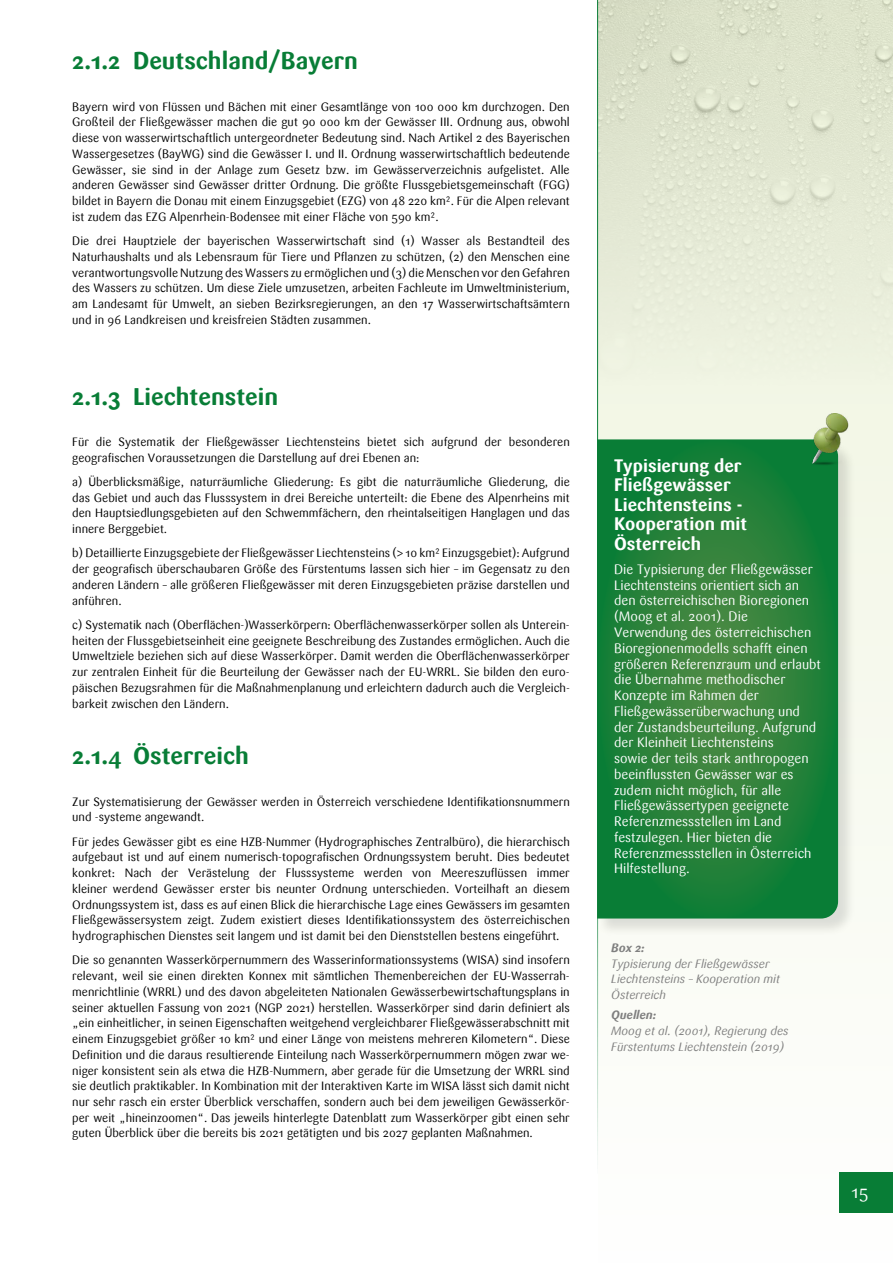
<style>
.page{position:relative;width:893px;height:1263px;background:#fff}
.page>*{position:absolute;margin:0;border:0;box-sizing:border-box;transform-origin:0 0}
.t1{font:700 24px "Sari";color:#087d36}
.t2{font:700 18px/19.5px "Sari";color:#fff}
.t3{font:18px "Sari";color:#fff}
.t4{font:13.5px/15.8px "Sari";color:#fff}
.t5{font:12px/15.8px "Sari";color:#000;text-align:justify}
.t6{font:italic 12px/15.8px "Sari";color:#7f7f7f}
.t7{font:italic 700 12px "Sari";color:#7f7f7f}
</style>
<div class="page">
<svg style="left:598px;top:388px;width:295px;height:785px"></svg>
<img style="left:598px;top:0;width:295px;height:388px">
<div style="left:597px;top:439px;width:259px;height:497px;background:#000;opacity:.12"></div>
<svg style="left:598px;top:439px;width:240px;height:479px;background:#23813a"></svg>
<img style="left:802px;top:414px;width:53px;height:52px">
<div style="left:839px;top:1173px;width:54px;height:40px;background:#087d36"></div>
<hr style="left:597px;top:0;width:1px;height:1174px;background:#087d36">
<h1 class="t1" style="left:72px;top:47px;width:287px">2.1.2 Deutschland/Bayern</h1>
<p class="t5" style="left:72px;top:99px;width:499px">Bayern wird von Flüssen und Bächen mit einer Gesamtlänge von 100 000 km durchzogen. Den Großteil der Fließgewässer machen die gut 90 000 km der Gewässer III. Ordnung aus, obwohl diese von wasserwirtschaftlich untergeordneter Bedeutung sind. Nach Artikel 2 des Bayerischen Wassergesetzes (BayWG) sind die Gewässer I. und II. Ordnung wasserwirtschaftlich bedeutende Gewässer, sie sind in der Anlage zum Gesetz bzw. im Gewässerverzeichnis aufgelistet. Alle anderen Gewässer sind Gewässer dritter Ordnung. Die größte Flussgebietsgemeinschaft (FGG) bildet in Bayern die Donau mit einem Einzugsgebiet (EZG) von 48 220 km². Für die Alpen relevant ist zudem das EZG Alpenrhein-Bodensee mit einer Fläche von 590 km².</p>
<p class="t5" style="left:72px;top:233px;width:499px">Die drei Hauptziele der bayerischen Wasserwirtschaft sind (1) Wasser als Bestandteil des Naturhaushalts und als Lebensraum für Tiere und Pflanzen zu schützen, (2) den Menschen eine verantwortungsvolle Nutzung des Wassers zu ermöglichen und (3) die Menschen vor den Gefahren des Wassers zu schützen. Um diese Ziele umzusetzen, arbeiten Fachleute im Umweltministerium, am Landesamt für Umwelt, an sieben Bezirksregierungen, an den 17 Wasserwirtschaftsämtern und in 96 Landkreisen und kreisfreien Städten zusammen.</p>
<h1 class="t1" style="left:72px;top:382px;width:207px">2.1.3 Liechtenstein</h1>
<p class="t5" style="left:72px;top:434px;width:499px">Für die Systematik der Fließgewässer Liechtensteins bietet sich aufgrund der besonderen geografischen Voraussetzungen die Darstellung auf drei Ebenen an:</p>
<p class="t5" style="left:72px;top:474px;width:499px">a) Überblicksmäßige, naturräumliche Gliederung: Es gibt die naturräumliche Gliederung, die das Gebiet und auch das Flusssystem in drei Bereiche unterteilt: die Ebene des Alpenrheins mit den Hauptsiedlungsgebieten auf den Schwemmfächern, den rheintalseitigen Hanglagen und das innere Berggebiet.</p>
<p class="t5" style="left:72px;top:545px;width:499px">b) Detaillierte Einzugsgebiete der Fließgewässer Liechtensteins (&gt; 10 km² Einzugsgebiet): Aufgrund der geografisch überschaubaren Größe des Fürstentums lassen sich hier – im Gegensatz zu den anderen Ländern – alle größeren Fließgewässer mit deren Einzugsgebieten präzise darstellen und anführen.</p>
<p class="t5" style="left:72px;top:617px;width:499px">c) Systematik nach (Oberflächen-)Wasserkörpern: Oberflächenwasserkörper sollen als Unterein&shy;heiten der Flussgebietseinheit eine geeignete Beschreibung des Zustandes ermöglichen. Auch die Umweltziele beziehen sich auf diese Wasserkörper. Damit werden die Oberflächenwasserkörper zur zentralen Einheit für die Beurteilung der Gewässer nach der EU-WRRL. Sie bilden den euro&shy;päischen Bezugsrahmen für die Maßnahmenplanung und erleichtern dadurch auch die Vergleich&shy;barkeit zwischen den Ländern.</p>
<h1 class="t1" style="left:72px;top:741px;width:178px">2.1.4 Österreich</h1>
<p class="t5" style="left:72px;top:794px;width:499px">Zur Systematisierung der Gewässer werden in Österreich verschiedene Identifikationsnummern und -systeme angewandt.</p>
<p class="t5" style="left:72px;top:834px;width:499px">Für jedes Gewässer gibt es eine HZB-Nummer (Hydrographisches Zentralbüro), die hierarchisch aufgebaut ist und auf einem numerisch-topografischen Ordnungssystem beruht. Dies bedeutet konkret: Nach der Verästelung der Flusssysteme werden von Meereszuflüssen immer kleiner werdend Gewässer erster bis neunter Ordnung unterschieden. Vorteilhaft an diesem Ordnungssystem ist, dass es auf einen Blick die hierarchische Lage eines Gewässers im gesamten Fließgewässersystem zeigt. Zudem existiert dieses Identifikationssystem des österreichischen hydrographischen Dienstes seit langem und ist damit bei den Dienststellen bestens eingeführt.</p>
<p class="t5" style="left:72px;top:952px;width:499px">Die so genannten Wasserkörpernummern des Wasserinformationssystems (WISA) sind insofern relevant, weil sie einen direkten Konnex mit sämtlichen Themenbereichen der EU-Wasserrah&shy;menrichtlinie (WRRL) und des davon abgeleiteten Nationalen Gewässerbewirtschaftungsplans in seiner aktuellen Fassung von 2021 (NGP 2021) herstellen. Wasserkörper sind darin definiert als „ein einheitlicher, in seinen Eigenschaften weitgehend vergleichbarer Fließgewässerabschnitt mit einem Einzugsgebiet größer 10 km² und einer Länge von meistens mehreren Kilometern“. Diese Definition und die daraus resultierende Einteilung nach Wasserkörpernummern mögen zwar we&shy;niger konsistent sein als etwa die HZB-Nummern, aber gerade für die Umsetzung der WRRL sind sie deutlich praktikabler. In Kombination mit der Interaktiven Karte im WISA lässt sich damit nicht nur sehr rasch ein erster Überblick verschaffen, sondern auch bei dem jeweiligen Gewässerkör&shy;per weit „hineinzoomen“. Das jeweils hinterlegte Datenblatt zum Wasserkörper gibt einen sehr guten Überblick über die bereits bis 2021 getätigten und bis 2027 geplanten Maßnahmen.</p>
<h2 class="t2" style="left:614px;top:456px;width:134px">Typisierung der<br>Fließgewässer<br>Liechtensteins -<br>Kooperation mit<br>Österreich</h2>
<p class="t4" style="left:614px;top:561px;width:208px">Die Typisierung der Fließgewässer<br>Liechtensteins orientiert sich an den österreichischen Bioregionen (Moog et al. 2001). Die<br>Verwendung des österreichischen<br>Bioregionenmodells schafft einen größeren Referenzraum und erlaubt die Übernahme methodischer<br>Konzepte im Rahmen der<br>Fließgewässerüberwachung und der Zustandsbeurteilung. Aufgrund der Kleinheit Liechtensteins<br>sowie der teils stark anthropogen beeinflussten Gewässer war es zudem nicht möglich, für alle<br>Fließgewässertypen geeignete<br>Referenzmessstellen im Land festzulegen. Hier bieten die<br>Referenzmessstellen in Österreich<br>Hilfestellung.</p>
<p class="t7" style="left:611px;top:940px;width:35px">Box 2:</p>
<p class="t6" style="left:611px;top:956px;width:170px">Typisierung der Fließgewässer<br>Liechtensteins – Kooperation mit<br>Österreich</p>
<p class="t7" style="left:611px;top:1008px;width:46px">Quellen:</p>
<p class="t6" style="left:611px;top:1023px;width:179px">Moog et al. (2001), Regierung des<br>Fürstentums Liechtenstein (2019)</p>
<h2 class="t3" style="left:851px;top:1181px;width:19px">15</h2>
</div>
